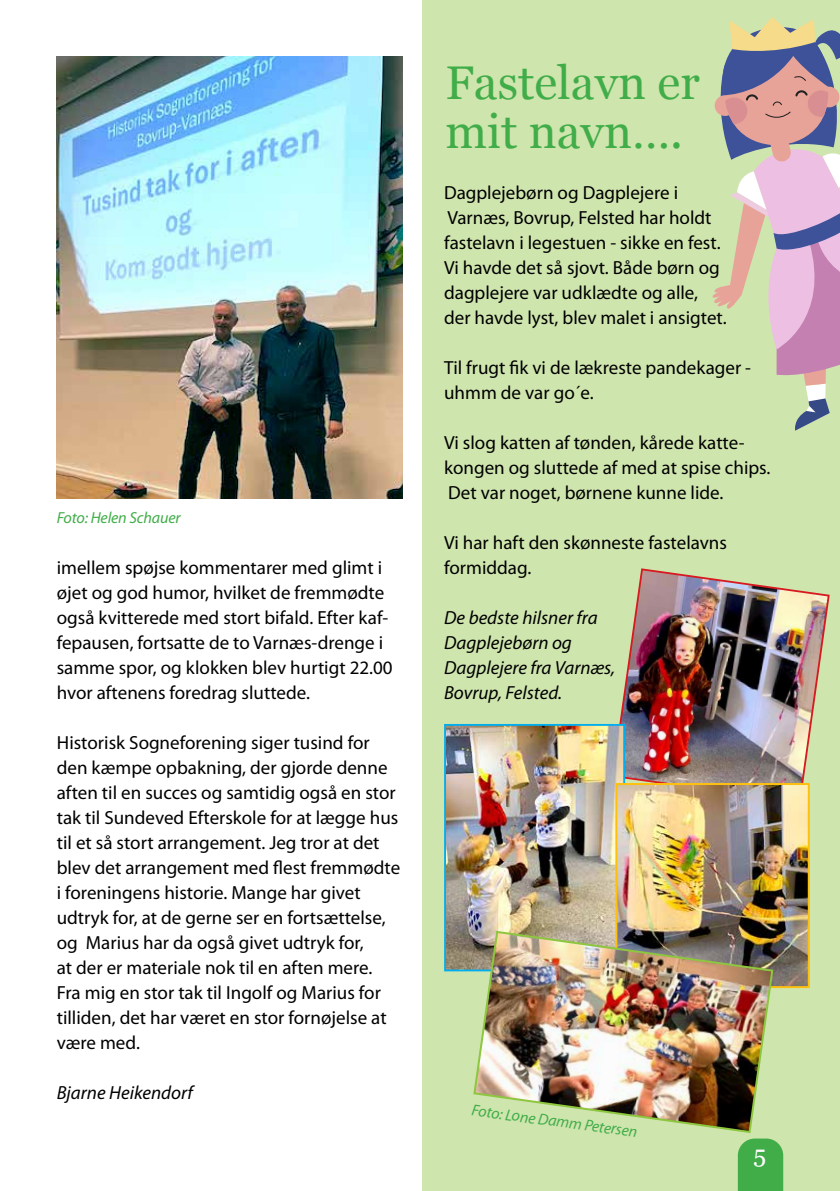
<style>
.page{position:relative;width:840px;height:1191px;background:#fff}
.page>*{position:absolute;margin:0;border:0;box-sizing:border-box;transform-origin:0 0}
.t1{font:47.2px/49px "Georgia";color:#41ad49}
.t2{font:24px "Georgia";color:#fff}
.t3{font:19px/25px "Myriad Pro";color:#000}
.t4{font:italic 19px/25px "Myriad Pro";color:#000}
.t5{font:italic 16px "Myriad Pro";letter-spacing:-.01em;color:#41ad49}
</style>
<div class="page">
<div style="left:422px;top:0;width:417px;height:1191px;background:#cfe5ae"></div>
<img style="left:57px;top:57px;width:346px;height:442px">
<img style="left:619px;top:568px;width:211px;height:236px">
<img style="left:447px;top:727px;width:174px;height:241px">
<div style="left:444px;top:724px;width:180px;height:247px;border:2px solid #00aeef"></div>
<img style="left:618px;top:786px;width:188px;height:199px">
<div style="left:615px;top:783px;width:194px;height:205px;border:2px solid #fec00f"></div>
<img style="left:472px;top:929px;width:302px;height:204px">
<svg style="left:712px;top:17px;width:127px;height:414px"></svg>
<svg style="left:737px;top:1138px;width:45px;height:53px;background:#4bb150"></svg>
<p class="t5" style="left:57px;top:509px;width:125px">Foto: Helen Schauer</p>
<p class="t3" style="left:57px;top:555px;width:337px">imellem spøjse kommentarer med glimt i øjet og god humor, hvilket de fremmødte også kvitterede med stort bifald. Efter kaf&shy;fepausen, fortsatte de to Varnæs-drenge i samme spor, og klokken blev hurtigt 22.00 hvor aftenens foredrag sluttede.</p>
<p class="t3" style="left:57px;top:730px;width:345px">Historisk Sogneforening siger tusind for den kæmpe opbakning, der gjorde denne aften til en succes og samtidig også en stor tak til Sundeved Efterskole for at lægge hus til et så stort arrangement. Jeg tror at det blev det arrangement med flest fremmødte i foreningens historie. Mange har givet udtryk for, at de gerne ser en fortsættelse, og Marius har da også givet udtryk for,<br>at der er materiale nok til en aften mere.<br>Fra mig en stor tak til Ingolf og Marius for tilliden, det har været en stor fornøjelse at være med.</p>
<p class="t4" style="left:57px;top:1080px;width:138px">Bjarne Heikendorf</p>
<h1 class="t1" style="left:445px;top:58px;width:255px">Fastelavn er mit navn….</h1>
<p class="t3" style="left:444px;top:180px;width:284px">Dagplejebørn og Dagplejere i Varnæs, Bovrup, Felsted har holdt fastelavn i legestuen - sikke en fest.<br>Vi havde det så sjovt. Både børn og dagplejere var udklædte og alle, der havde lyst, blev malet i ansigtet.</p>
<p class="t3" style="left:444px;top:355px;width:308px">Til frugt fik vi de lækreste pandekager - uhmm de var go´e.</p>
<p class="t3" style="left:444px;top:430px;width:328px">Vi slog katten af tønden, kårede katte&shy;kongen og sluttede af med at spise chips.<br>Det var noget, børnene kunne lide.</p>
<p class="t3" style="left:444px;top:530px;width:284px">Vi har haft den skønneste fastelavns formiddag.</p>
<p class="t4" style="left:444px;top:605px;width:172px">De bedste hilsner fra<br>Dagplejebørn og<br>Dagplejere fra Varnæs,<br>Bovrup, Felsted.</p>
<p class="t5" style="left:472px;top:1102px;width:168px;rotate:7deg">Foto: Lone Damm Petersen</p>
<p class="t2" style="left:753px;top:1142px;width:14px">5</p>
</div>
